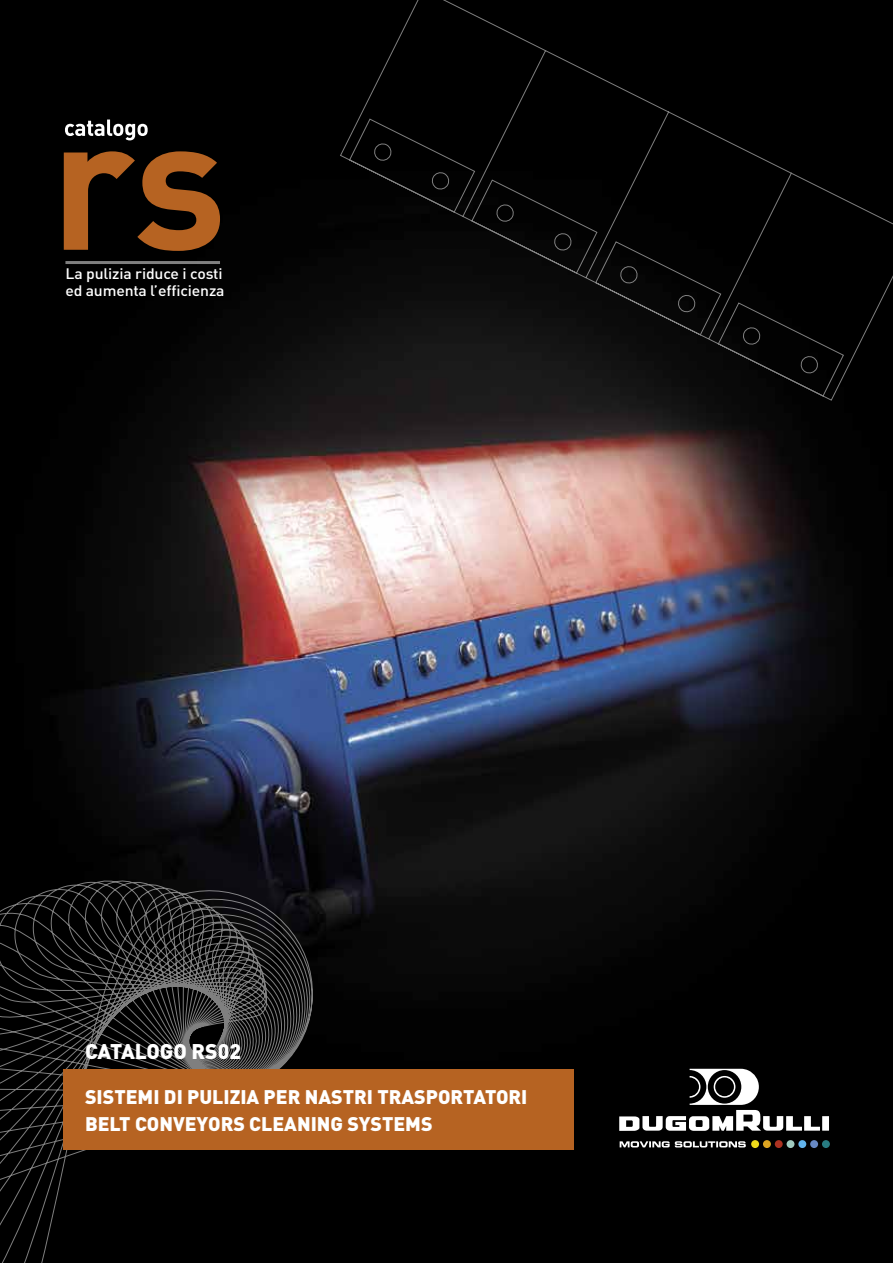
<style>
.page{position:relative;width:893px;height:1263px;background:#fff}
.page>*{position:absolute;margin:0;border:0;box-sizing:border-box;transform-origin:0 0}
.t1{font:900 21px "DIN";color:#fff}
.t2{font:900 19.5px/27px "DIN";color:#fff}
.t3{font:500 15px/16.5px "DIN";letter-spacing:-.01em;color:#fff;scale:1.05 1}
</style>
<div class="page">
<img style="left:0;top:0;width:893px;height:1263px">
<svg style="left:340px;top:0;width:553px;height:401px;background:#060606"></svg>
<svg style="left:0;top:877px;width:326px;height:386px;background:#151515"></svg>
<svg style="left:619px;top:1069px;width:210px;height:78px"></svg>
<svg style="left:64px;top:151px;width:156px;height:100px;background:#5e3311"></svg>
<svg style="left:65px;top:120px;width:83px;height:20px"></svg>
<hr style="left:65px;top:261px;width:155px;height:3px;background:#fff">
<div style="left:64px;top:1069px;width:510px;height:80px;background:#b66322"></div>
<p class="t3" style="left:65px;top:265px;width:153px">La pulizia riduce i costi ed aumenta l’efficienza</p>
<p class="t1" style="left:85px;top:1038px;width:158px">CATALOGO RS02</p>
<p class="t2" style="left:85px;top:1082px;width:444px">SISTEMI DI PULIZIA PER NASTRI TRASPORTATORI<br>BELT CONVEYORS CLEANING SYSTEMS</p>
</div>
